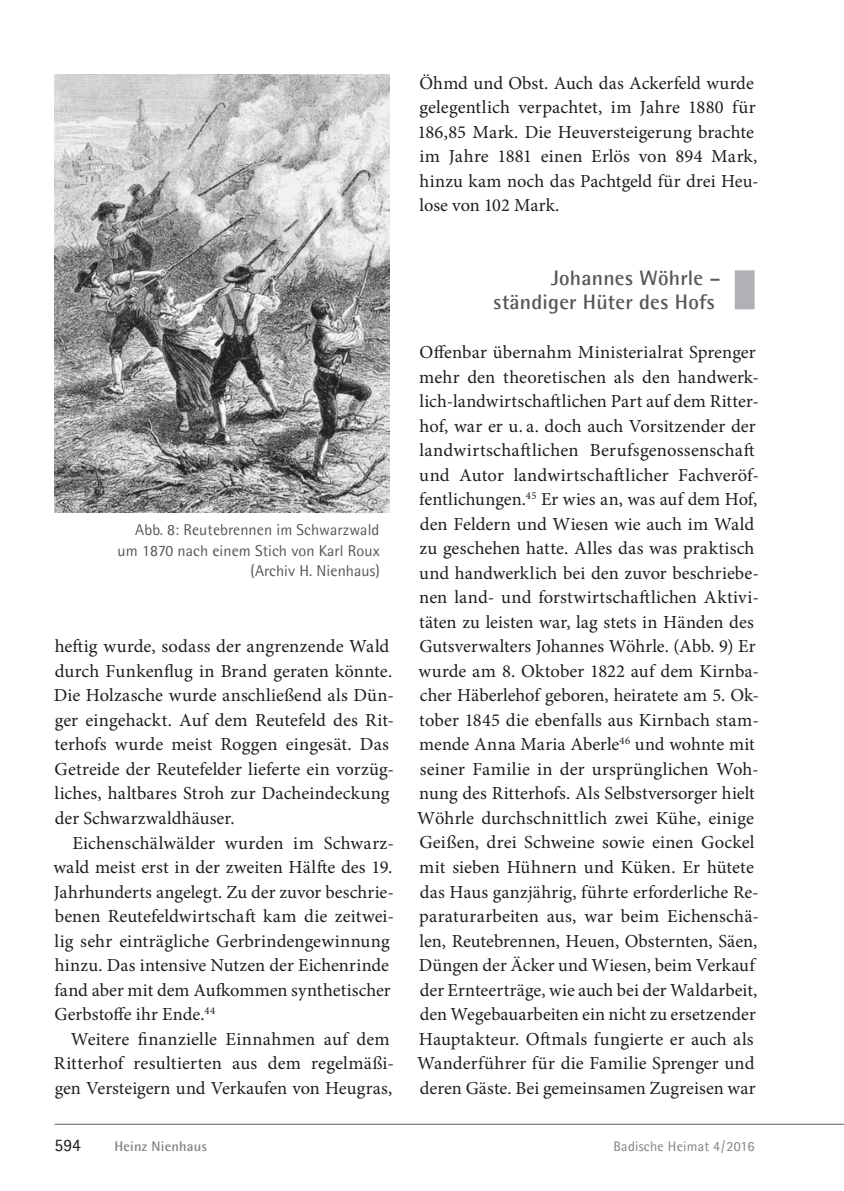
<style>
.page{position:relative;width:844px;height:1191px;background:#fff}
.page>*{position:absolute;margin:0;border:0;box-sizing:border-box;transform-origin:0 0}
.t1{font:700 21px/24.5px "Agfa Rotis Semisans";letter-spacing:.01em;color:#57585a;text-align:right}
.t2{font:18.38px/24.5px "Minion Pro";letter-spacing:.005em;color:#1d1e1f}
.t3{font:17.5px "Agfa Rotis Semisans";color:#1d1e1f}
.t4{font:15.75px/20.1px "Agfa Rotis Semisans";letter-spacing:.005em;color:#57585a;text-align:right}
.t5{font:14px "Agfa Rotis Semisans";letter-spacing:.015em;color:#808285}
.t6{font:700 14px "Agfa Rotis Semisans";letter-spacing:.015em;color:#808285}
</style>
<div class="page">
<hr style="left:55px;top:1124px;width:788px;height:1px;background:#636366">
<div style="left:734px;top:270px;width:20px;height:39px;background:#b0b1b5"></div>
<img style="left:55px;top:74px;width:334px;height:438px">
<p class="t4" style="left:118px;top:520px;width:263px">Abb. 8: Reutebrennen im Schwarzwald um 1870 nach einem Stich von Karl Roux (Archiv H. Nienhaus)</p>
<p class="t2" style="left:55px;top:636px;width:336px">heftig wurde, sodass der angrenzende Wald</p>
<p class="t2" style="left:55px;top:660px;width:339px">durch Funkenflug in Brand geraten könnte.</p>
<p class="t2" style="left:54px;top:685px;width:341px">Die Holzasche wurde anschließend als Dün-</p>
<p class="t2" style="left:55px;top:709px;width:341px">ger eingehackt. Auf dem Reutefeld des Rit-</p>
<p class="t2" style="left:54px;top:734px;width:336px">terhofs wurde meist Roggen eingesät. Das</p>
<p class="t2" style="left:54px;top:758px;width:341px">Getreide der Reutefelder lieferte ein vorzüg-</p>
<p class="t2" style="left:55px;top:782px;width:336px">liches, haltbares Stroh zur Dacheindeckung</p>
<p class="t2" style="left:55px;top:807px;width:181px">der Schwarzwaldhäuser.</p>
<p class="t2" style="left:72px;top:832px;width:323px">Eichenschälwälder wurden im Schwarz-</p>
<p class="t2" style="left:53px;top:856px;width:340px">wald meist erst in der zweiten Hälfte des 19.</p>
<p class="t2" style="left:54px;top:881px;width:342px">Jahrhunderts angelegt. Zu der zuvor beschrie-</p>
<p class="t2" style="left:55px;top:905px;width:341px">benen Reutefeldwirtschaft kam die zeitwei-</p>
<p class="t2" style="left:55px;top:930px;width:336px">lig sehr einträgliche Gerbrindengewinnung</p>
<p class="t2" style="left:55px;top:954px;width:336px">hinzu. Das intensive Nutzen der Eichenrinde</p>
<p class="t2" style="left:54px;top:979px;width:338px">fand aber mit dem Aufkommen synthetischer</p>
<p class="t2" style="left:54px;top:1003px;width:162px">Gerbstoffe ihr Ende.<sup>44</sup></p>
<p class="t2" style="left:71px;top:1028px;width:320px">Weitere finanzielle Einnahmen auf dem</p>
<p class="t2" style="left:54px;top:1052px;width:341px">Ritterhof resultierten aus dem regelmäßi-</p>
<p class="t2" style="left:55px;top:1077px;width:339px">gen Versteigern und Verkaufen von Heugras,</p>
<p class="t2" style="left:417px;top:72px;width:343px">Öhmd und Obst. Auch das Ackerfeld wurde gelegentlich verpachtet, im Jahre 1880 für 186,85 Mark. Die Heuversteigerung brachte im Jahre 1881 einen Erlös von 894 Mark, hinzu kam noch das Pachtgeld für drei Heu&shy;lose von 102 Mark.</p>
<p class="t1" style="left:493px;top:265px;width:229px">Johannes Wöhrle – ständiger Hüter des Hofs</p>
<p class="t2" style="left:417px;top:342px;width:343px">Offenbar übernahm Ministerialrat Sprenger mehr den theoretischen als den handwerk&shy;lich-landwirtschaftlichen Part auf dem Ritter&shy;hof, war er u. a. doch auch Vorsitzender der landwirtschaftlichen Berufsgenossenschaft und Autor landwirtschaftlicher Fachveröf&shy;fentlichungen.<sup>45</sup> Er wies an, was auf dem Hof, den Feldern und Wiesen wie auch im Wald zu geschehen hatte. Alles das was praktisch und handwerklich bei den zuvor beschriebe&shy;nen land- und forstwirtschaftlichen Aktivi&shy;täten zu leisten war, lag stets in Händen des Gutsverwalters Johannes Wöhrle. (Abb. 9) Er wurde am 8. Oktober 1822 auf dem Kirnba&shy;cher Häberlehof geboren, heiratete am 5. Ok&shy;tober 1845 die ebenfalls aus Kirnbach stam&shy;mende Anna Maria Aberle<sup>46</sup> und wohnte mit seiner Familie in der ursprünglichen Woh&shy;nung des Ritterhofs. Als Selbstversorger hielt Wöhrle durchschnittlich zwei Kühe, einige Geißen, drei Schweine sowie einen Gockel mit sieben Hühnern und Küken. Er hütete das Haus ganzjährig, führte erforderliche Re&shy;paraturarbeiten aus, war beim Eichenschä&shy;len, Reutebrennen, Heuen, Obsternten, Säen, Düngen der Äcker und Wiesen, beim Verkauf der Ernteerträge, wie auch bei der Waldarbeit, den Wegebauarbeiten ein nicht zu ersetzender Hauptakteur. Oftmals fungierte er auch als Wanderführer für die Familie Sprenger und deren Gäste. Bei gemeinsamen Zugreisen war</p>
<p class="t3" style="left:55px;top:1134px;width:28px">594</p>
<p class="t6" style="left:114px;top:1137px;width:94px">Heinz Nienhaus</p>
<p class="t5" style="left:613px;top:1137px;width:142px">Badische Heimat 4 / 2016</p>
</div>
